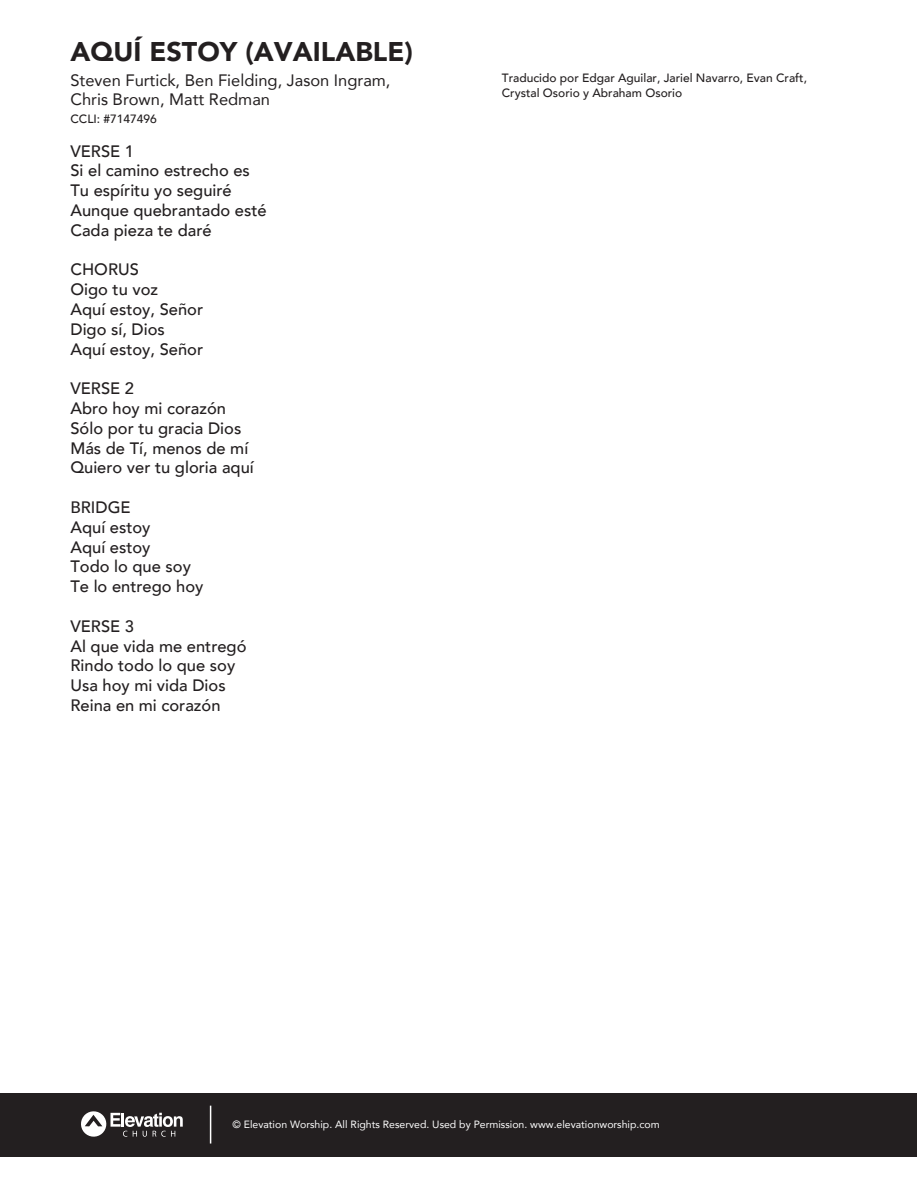
<style>
.page{position:relative;width:918px;height:1188px;background:#fff}
.page>*{position:absolute;margin:0;border:0;box-sizing:border-box;transform-origin:0 0}
.t1{font:900 27px "Avenir";color:#231f20}
.t2{font:500 16.5px/19.8px "Avenir";color:#231f20}
.t3{font:16.5px/19.8px "Avenir";color:#231f20}
.t4{font:500 12px/15px "Avenir";color:#231f20}
.t5{font:10.5px "Avenir";color:#fff}
</style>
<div class="page">
<div style="left:1px;top:1094px;width:916px;height:63px;background:#231f20"></div>
<svg style="left:81px;top:1111px;width:102px;height:26px"></svg>
<hr style="left:210px;top:1106px;width:1px;height:38px;background:#fff">
<h1 class="t1" style="left:70px;top:29px;width:344px">AQUÍ ESTOY (AVAILABLE)</h1>
<p class="t3" style="left:70px;top:69px;width:322px">Steven Furtick, Ben Fielding, Jason Ingram,<br>Chris Brown, Matt Redman</p>
<p class="t4" style="left:70px;top:111px;width:88px">CCLI: #7147496</p>
<p class="t2" style="left:70px;top:140px;width:198px">VERSE 1<br>Si el camino estrecho es<br>Tu espíritu yo seguiré<br>Aunque quebrantado esté<br>Cada pieza te daré</p>
<p class="t2" style="left:70px;top:259px;width:134px">CHORUS<br>Oigo tu voz<br>Aquí estoy, Señor<br>Digo sí, Dios<br>Aquí estoy, Señor</p>
<p class="t2" style="left:70px;top:378px;width:185px">VERSE 2<br>Abro hoy mi corazón<br>Sólo por tu gracia Dios<br>Más de Tí, menos de mí<br>Quiero ver tu gloria aquí</p>
<p class="t2" style="left:70px;top:496px;width:135px">BRIDGE<br>Aquí estoy<br>Aquí estoy<br>Todo lo que soy<br>Te lo entrego hoy</p>
<p class="t2" style="left:70px;top:615px;width:178px">VERSE 3<br>Al que vida me entregó<br>Rindo todo lo que soy<br>Usa hoy mi vida Dios<br>Reina en mi corazón</p>
<p class="t4" style="left:502px;top:69px;width:307px">Traducido por Edgar Aguilar, Jariel Navarro, Evan Craft,<br>Crystal Osorio y Abraham Osorio</p>
<p class="t5" style="left:232px;top:1116px;width:429px">© Elevation Worship. All Rights Reserved. Used by Permission. www.elevationworship.com</p>
</div>
